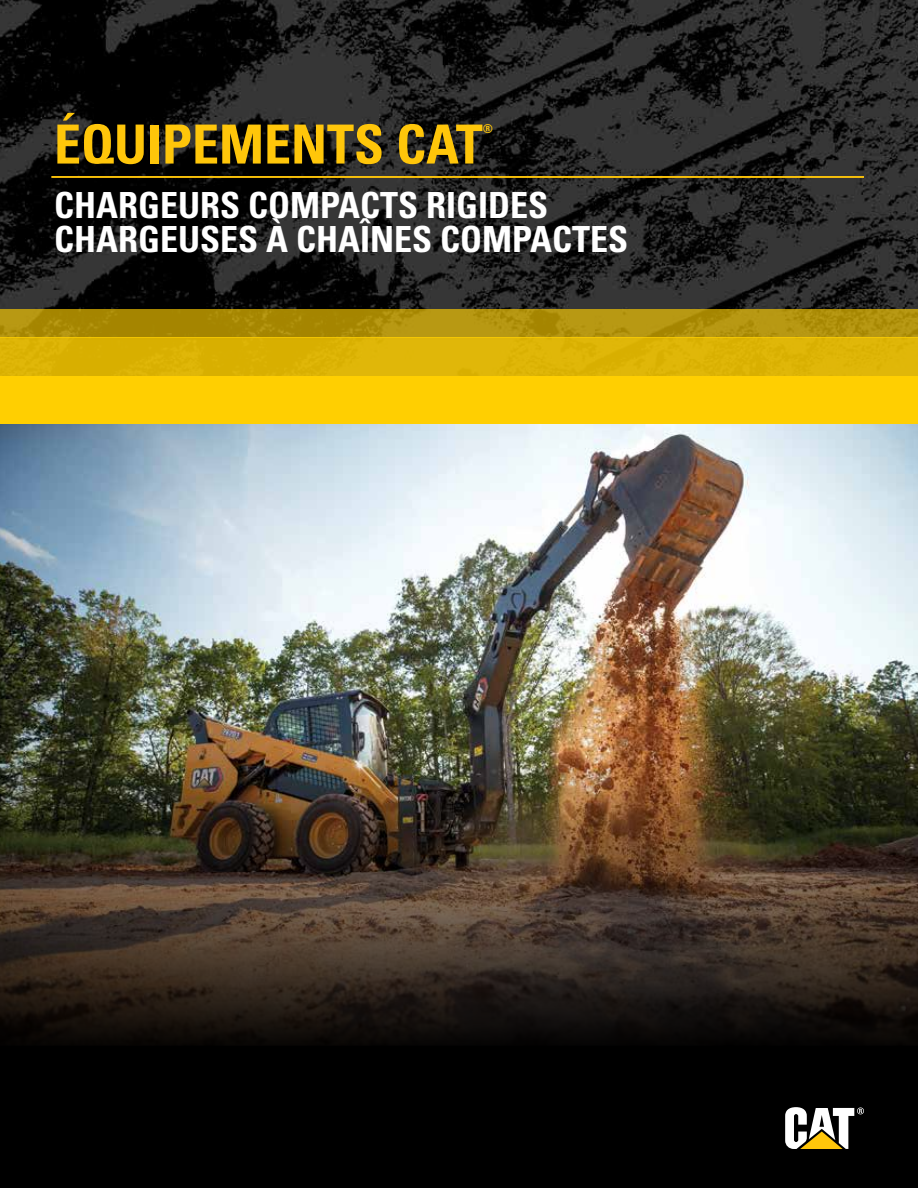
<style>
.page{position:relative;width:918px;height:1188px;background:#fff}
.page>*{position:absolute;margin:0;border:0;box-sizing:border-box;transform-origin:0 0}
.t1{font:700 condensed 54px "Univers LT Std";color:#ffc60a}
.t2{font:700 condensed 36px/34.5px "Univers LT Std";color:#fff}
.t3{font:700 condensed 12.3px "Univers LT Std";color:#ffc60a}
</style>
<div class="page">
<img style="left:0;top:0;width:918px;height:750px">
<div style="left:0;top:377px;width:918px;height:46px;background:#ffcf01"></div>
<div style="left:0;top:337px;width:918px;height:40px;background:#ddb406"></div>
<div style="left:0;top:309px;width:918px;height:29px;background:#ae8f09"></div>
<img style="left:0;top:750px;width:918px;height:296px">
<div style="left:0;top:1046px;width:918px;height:142px;background:#000"></div>
<hr style="left:51px;top:176px;width:813px;height:2px;background:#ffc60a">
<svg style="left:785px;top:1107px;width:79px;height:42px"></svg>
<h1 class="t1" style="left:54px;top:111px;width:430px">ÉQUIPEMENTS CAT</h1>
<p class="t3" style="left:483px;top:121px;width:12px">®</p>
<p class="t2" style="left:54px;top:187px;width:576px">CHARGEURS COMPACTS RIGIDES<br>CHARGEUSES À CHAÎNES COMPACTES</p>
</div>
